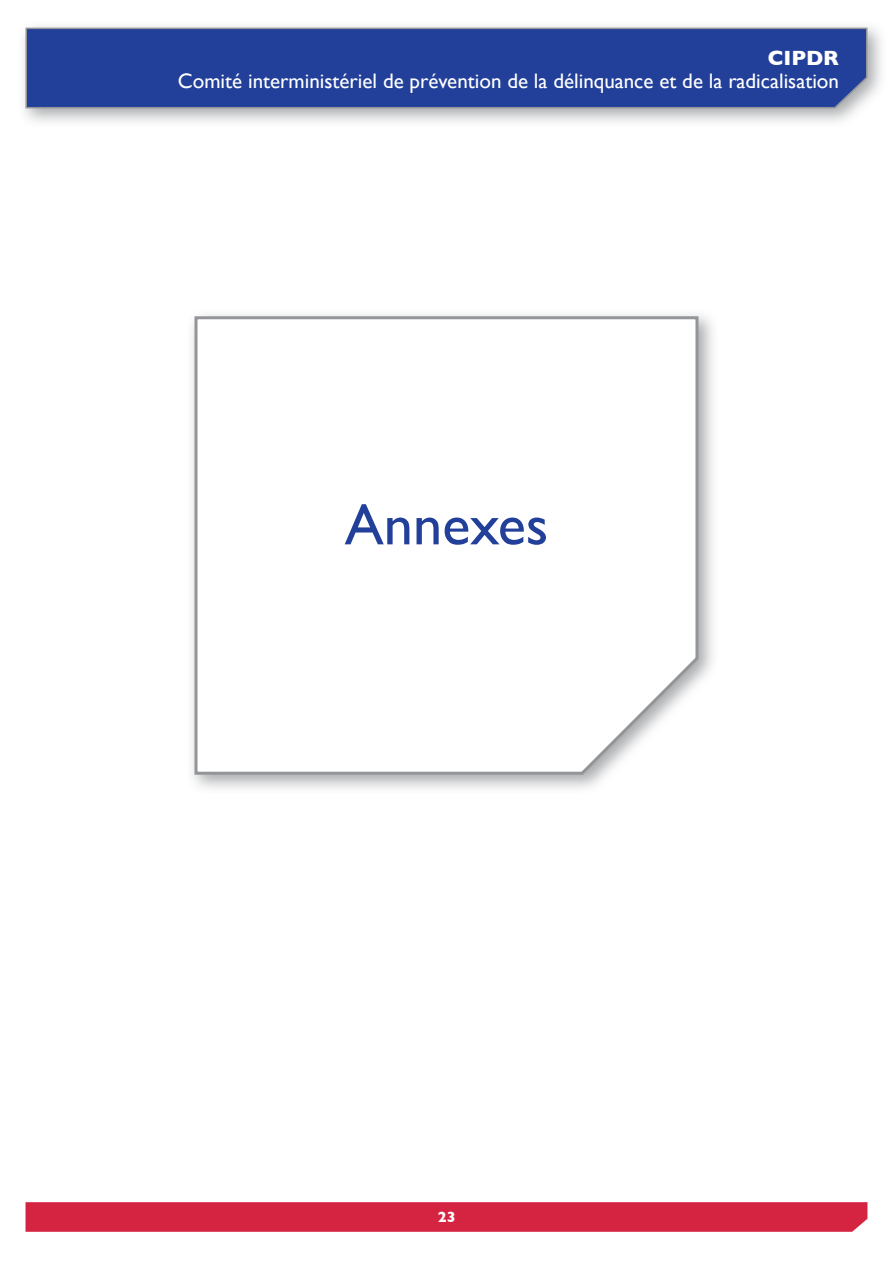
<style>
.page{position:relative;width:893px;height:1263px;background:#fff}
.page>*{position:absolute;margin:0;border:0;box-sizing:border-box;transform-origin:0 0}
.t1{font:58.5px "Gill Sans";color:#223f99}
.t2{font:21px "Gill Sans";color:#fff}
.t3{font:700 21px "Gill Sans";color:#fff}
.t4{font:700 15px "Gill Sans";color:#fff}
</style>
<div class="page">
<svg style="left:26px;top:1202px;width:841px;height:30px;background:#d52744"></svg>
<div style="left:17px;top:19px;width:871px;height:109px;background:#939598;opacity:.8"></div>
<svg style="left:25px;top:27px;width:843px;height:82px;background:#2a459a"></svg>
<div style="left:186px;top:308px;width:533px;height:486px;background:#939598;opacity:.8"></div>
<svg style="left:193px;top:315px;width:507px;height:461px"></svg>
<p class="t3" style="left:768px;top:41px;width:73px">CIPDR</p>
<p class="t2" style="left:178px;top:68px;width:663px">Comité interministériel de prévention de la délinquance et de la radicalisation</p>
<h1 class="t1" style="left:345px;top:490px;width:205px">Annexes</h1>
<p class="t4" style="left:438px;top:1205px;width:19px">23</p>
</div>
